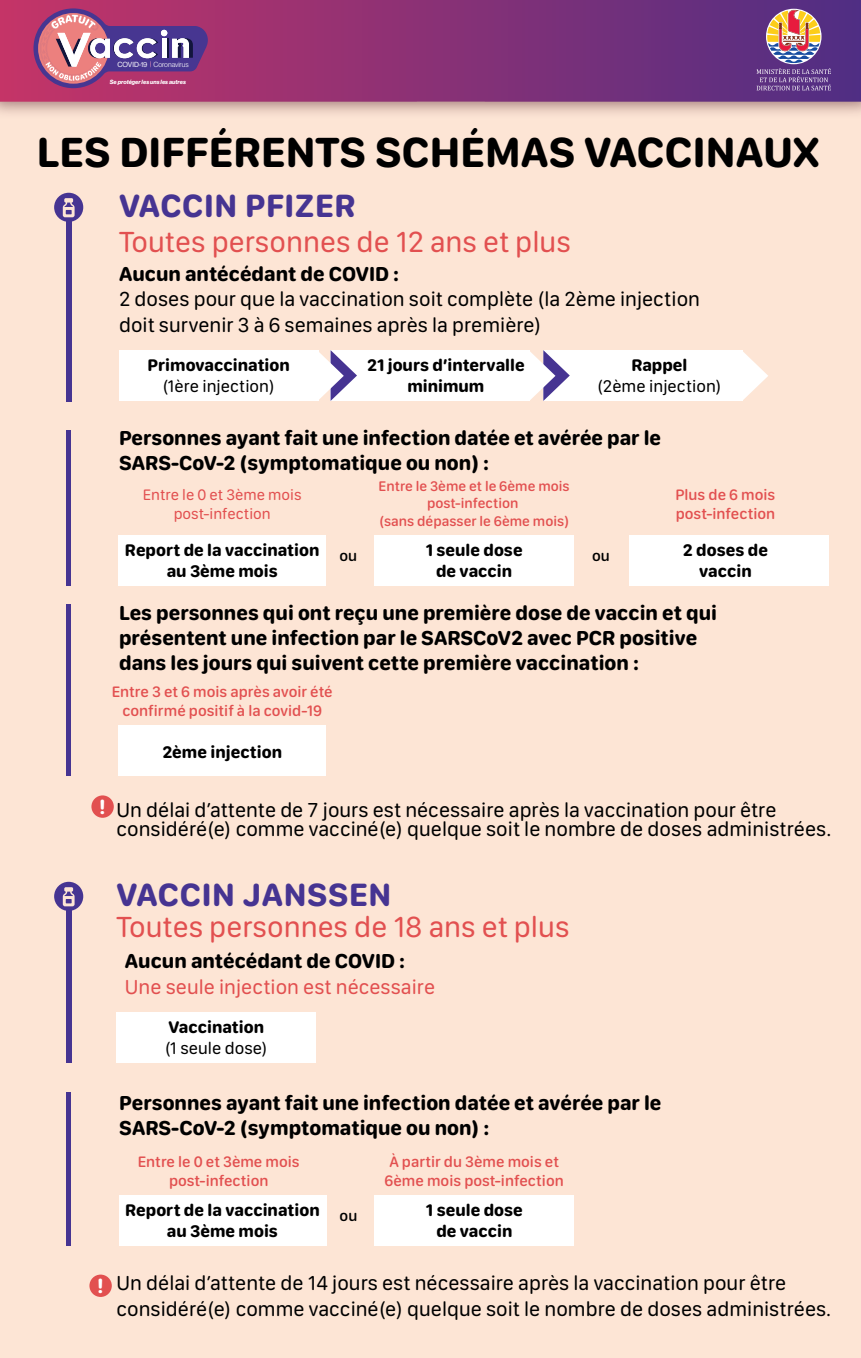
<style>
.page{position:relative;width:861px;height:1358px;background:#fff}
.page>*{position:absolute;margin:0;border:0;box-sizing:border-box;transform-origin:0 0}
.t1{font:700 43.75px "SF Compact Rounded";letter-spacing:.005em;color:#000}
.t2{font:700 33.43px "SF Compact Rounded";letter-spacing:.02em;color:#463492}
.t3{font:30.1px "SF Compact Rounded";color:#e25050}
.t4{font:21px/25.2px "SF Compact Rounded";color:#000}
.t5{font:700 21px/25.2px "SF Compact Rounded";color:#000}
.t6{font:21px "SF Compact Rounded";color:#e25050}
.t7{font:700 21px "SF Compact Rounded";color:#fff}
.t8{font:700 17.5px/21px "SF Compact Rounded";color:#000;text-align:center}
.t9{font:17.5px "SF Compact Rounded";color:#000}
.t10{font:500 15.75px/18.9px "SF Compact Rounded";color:#e25050;text-align:center}
.t11{font:15.75px/18.9px "SF Compact Rounded";color:#e25050;text-align:center}
.t12{font:500 15.75px "SF Compact Rounded";color:#000}
.t13{font:500 14.53px/17.3px "SF Compact Rounded";color:#e25050;text-align:center}
.t14{font:300 7.17px "Neue Haas Display";color:#fff}
.t15{font:italic 700 5.95px "Neue Haas Display";color:#fff}
.s1{font-weight:400}
.s2{font-weight:700;color:#fff}
</style>
<div class="page">
<div style="left:0;top:0;width:860px;height:1357px;background:#fde5d5"></div>
<div style="left:66px;top:221px;width:6px;height:180px;background:#463492"></div>
<div style="left:66px;top:430px;width:5px;height:155px;background:#463492"></div>
<div style="left:66px;top:604px;width:5px;height:171px;background:#463492"></div>
<div style="left:543px;top:350px;width:200px;height:50px;background:#fff"></div>
<svg style="left:741px;top:352px;width:27px;height:49px"></svg>
<div style="left:330px;top:350px;width:200px;height:50px;background:#fff"></div>
<svg style="left:529px;top:350px;width:40px;height:51px"></svg>
<div style="left:119px;top:350px;width:199px;height:50px;background:#fff"></div>
<svg style="left:317px;top:350px;width:40px;height:51px"></svg>
<div style="left:629px;top:535px;width:199px;height:50px;background:#fff"></div>
<div style="left:374px;top:535px;width:200px;height:50px;background:#fff"></div>
<div style="left:119px;top:535px;width:207px;height:50px;background:#fff"></div>
<div style="left:54px;top:193px;width:29px;height:29px;background:#463492;border-radius:50%"></div>
<svg style="left:63px;top:198px;width:12px;height:19px"></svg>
<div style="left:91px;top:795px;width:23px;height:22px;background:#e25050;border-radius:50%"></div>
<div style="left:66px;top:907px;width:6px;height:155px;background:#463492"></div>
<div style="left:116px;top:1012px;width:200px;height:50px;background:#fff"></div>
<div style="left:54px;top:881px;width:29px;height:29px;background:#463492;border-radius:50%"></div>
<svg style="left:63px;top:887px;width:12px;height:19px"></svg>
<div style="left:89px;top:1274px;width:23px;height:22px;background:#e25050;border-radius:50%"></div>
<div style="left:119px;top:725px;width:207px;height:50px;background:#fff"></div>
<div style="left:374px;top:1194px;width:200px;height:51px;background:#fff"></div>
<div style="left:119px;top:1194px;width:207px;height:51px;background:#fff"></div>
<div style="left:66px;top:1091px;width:5px;height:154px;background:#463492"></div>
<svg style="left:0;top:0;width:860px;height:102px;background:#863176"></svg>
<svg style="left:756px;top:10px;width:74px;height:80px;background:#906888"></svg>
<svg style="left:33px;top:8px;width:175px;height:80px;background:#a15c8c"></svg>
<p class="t14" style="left:117px;top:60px;width:73px"><span class="s1">COVID-19</span> Coronavirus</p>
<p class="t15" style="left:110px;top:78px;width:78px">Se protéger les uns les autres</p>
<h1 class="t1" style="left:37px;top:126px;width:783px">LES DIFFÉRENTS SCHÉMAS VACCINAUX</h1>
<h2 class="t2" style="left:119px;top:186px;width:238px">VACCIN PFIZER</h2>
<h3 class="t3" style="left:119px;top:223px;width:453px">Toutes personnes de 12 ans et plus</h3>
<p class="t5" style="left:119px;top:261px;width:281px">Aucun antécédant de COVID :</p>
<p class="t4" style="left:119px;top:286px;width:582px">2 doses pour que la vaccination soit complète (la 2ème injection doit survenir 3 à 6 semaines après la première)</p>
<p class="t8" style="left:147px;top:354px;width:144px">Primovaccination</p>
<p class="t9" style="left:163px;top:376px;width:114px">(1ère injection)</p>
<p class="t8" style="left:367px;top:354px;width:159px">21 jours d’intervalle minimum</p>
<p class="t8" style="left:631px;top:354px;width:57px">Rappel</p>
<p class="t9" style="left:597px;top:376px;width:126px">(2ème injection)</p>
<p class="t5" style="left:119px;top:424px;width:543px">Personnes ayant fait une infection datée et avérée par le<br>SARS-CoV-2 (symptomatique ou non) :</p>
<p class="t11" style="left:143px;top:485px;width:160px">Entre le 0 et 3ème mois post-infection</p>
<p class="t13" style="left:378px;top:477px;width:193px">Entre le 3ème et le 6ème mois post-infection<br>(sans dépasser le 6ème mois)</p>
<p class="t10" style="left:675px;top:485px;width:101px;text-align:left">Plus de 6 mois post-infection</p>
<p class="t8" style="left:125px;top:539px;width:196px">Report de la vaccination au 3ème mois</p>
<p class="t8" style="left:425px;top:539px;width:98px">1 seule dose de vaccin</p>
<p class="t8" style="left:682px;top:539px;width:87px">2 doses de vaccin</p>
<p class="t12" style="left:339px;top:546px;width:19px">ou</p>
<p class="t12" style="left:592px;top:546px;width:19px">ou</p>
<p class="t5" style="left:119px;top:600px;width:599px">Les personnes qui ont reçu une première dose de vaccin et qui présentent une infection par le SARSCoV2 avec PCR positive dans les jours qui suivent cette première vaccination :</p>
<p class="t10" style="left:112px;top:682px;width:222px">Entre 3 et 6 mois après avoir été confirmé positif à la covid-19</p>
<p class="t8" style="left:162px;top:741px;width:121px">2ème injection</p>
<p class="t7" style="left:99px;top:794px;width:7px">!</p>
<p class="t4" style="left:116px;top:799px;width:716px;line-height:19.8px">Un délai d’attente de 7 jours est nécessaire après la vaccination pour être considéré(e) comme vacciné(e) quelque soit le nombre de doses administrées.</p>
<h2 class="t2" style="left:117px;top:875px;width:276px">VACCIN JANSSEN</h2>
<h3 class="t3" style="left:117px;top:909px;width:454px">Toutes personnes de 18 ans et plus</h3>
<p class="t5" style="left:125px;top:948px;width:281px">Aucun antécédant de COVID :</p>
<p class="t6" style="left:125px;top:973px;width:311px">Une seule injection est nécessaire</p>
<p class="t8" style="left:168px;top:1016px;width:97px">Vaccination</p>
<p class="t9" style="left:165px;top:1037px;width:104px">(1 seule dose)</p>
<p class="t5" style="left:119px;top:1090px;width:543px">Personnes ayant fait une infection datée et avérée par le<br>SARS-CoV-2 (symptomatique ou non) :</p>
<p class="t10" style="left:138px;top:1151px;width:163px">Entre le 0 et 3ème mois post-infection</p>
<p class="t10" style="left:384px;top:1151px;width:180px">À partir du 3ème mois et<br>6ème mois post-infection</p>
<p class="t12" style="left:339px;top:1206px;width:19px">ou</p>
<p class="t8" style="left:125px;top:1199px;width:196px">Report de la vaccination au 3ème mois</p>
<p class="t8" style="left:426px;top:1199px;width:98px">1 seule dose de vaccin</p>
<p class="t4" style="left:116px;top:1270px;width:716px;text-indent:-19px"><span class="s2">!</span> Un délai d’attente de 14 jours est nécessaire après la vaccination pour être considéré(e) comme vacciné(e) quelque soit le nombre de doses administrées.</p>
</div>
